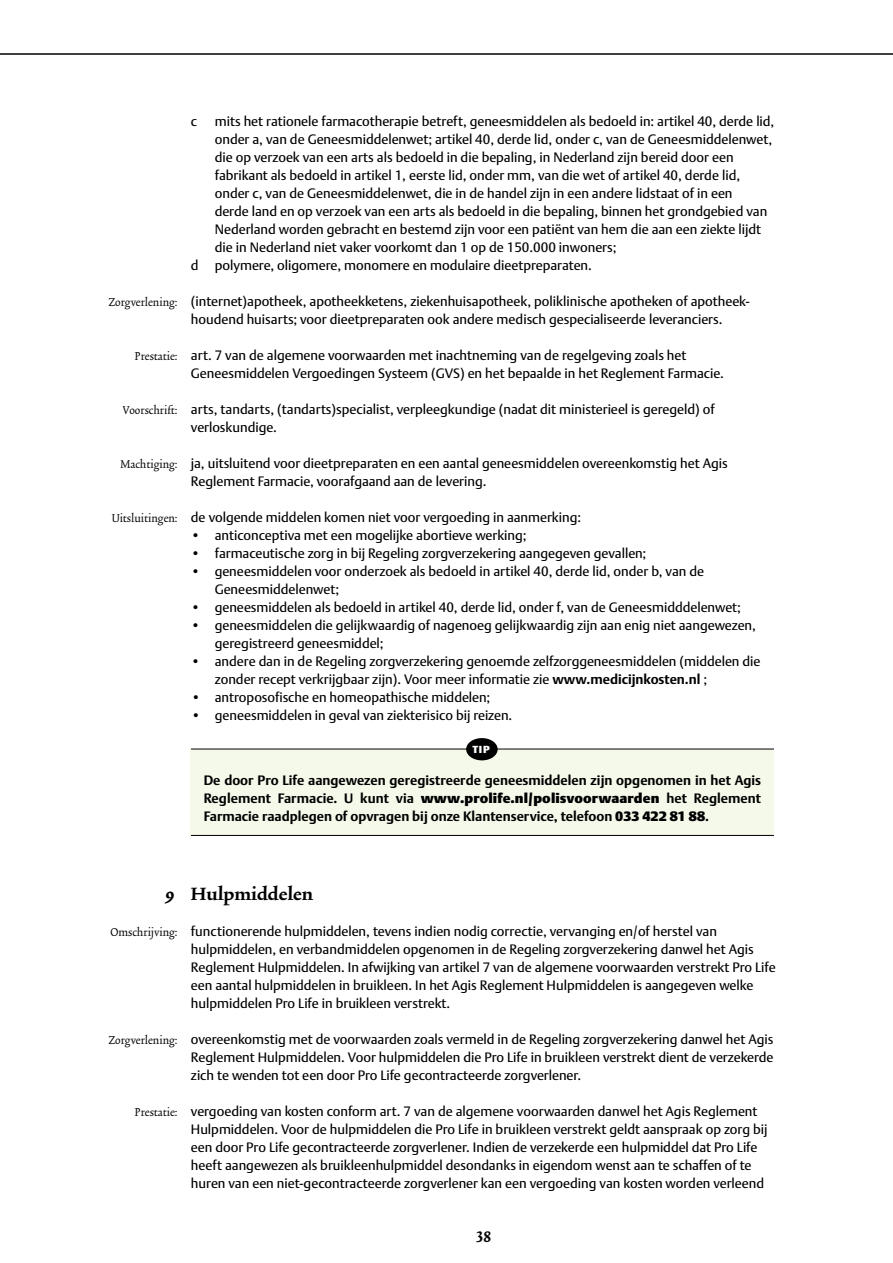
<style>
.page{position:relative;width:893px;height:1263px;background:#fff}
.page>*{position:absolute;margin:0;border:0;box-sizing:border-box;transform-origin:0 0}
.t1{font:700 21px "Trinite No 2";color:#000}
.t2{font:18px "Trinite No 2 Bol Tab";color:#000}
.t3{font:13.5px/18px "DTL Argo T";color:#000}
.t4{font:700 13.5px/18px "DTL Argo T";color:#000;text-align:justify}
.t5{font:800 10.2px "DTL Argo T";color:#fff}
.s1{font-family:"Trinite No 2 Rom Con"}
.s2{font-weight:700}
.s3{font-weight:800}
</style>
<div class="page">
<hr style="left:0;top:54px;width:893px;height:1px;background:#000">
<div style="left:191px;top:749px;width:583px;height:86px;background:#f5f9ea"></div>
<hr style="left:191px;top:749px;width:583px;height:1px;background:#000">
<hr style="left:191px;top:835px;width:583px;height:1px;background:#000">
<div style="left:466px;top:738px;width:32px;height:22px;background:#000;border-radius:50%"></div>
<p class="t3" style="left:191px;top:112px;width:8px">c</p>
<p class="t3" style="left:215px;top:112px;width:561px">mits het rationele farmacotherapie betreft, geneesmiddelen als bedoeld in: artikel 40, derde lid,</p>
<p class="t3" style="left:215px;top:130px;width:559px">onder a, van de Geneesmiddelenwet; artikel 40, derde lid, onder c, van de Geneesmiddelenwet,</p>
<p class="t3" style="left:215px;top:148px;width:520px">die op verzoek van een arts als bedoeld in die bepaling, in Nederland zijn bereid door een</p>
<p class="t3" style="left:215px;top:166px;width:527px">fabrikant als bedoeld in artikel 1, eerste lid, onder mm, van die wet of artikel 40, derde lid,</p>
<p class="t3" style="left:215px;top:184px;width:519px">onder c, van de Geneesmiddelenwet, die in de handel zijn in een andere lidstaat of in een</p>
<p class="t3" style="left:215px;top:202px;width:554px">derde land en op verzoek van een arts als bedoeld in die bepaling, binnen het grondgebied van</p>
<p class="t3" style="left:215px;top:220px;width:548px">Nederland worden gebracht en bestemd zijn voor een patiënt van hem die aan een ziekte lijdt</p>
<p class="t3" style="left:215px;top:238px;width:403px">die in Nederland niet vaker voorkomt dan 1 op de 150.000 inwoners;</p>
<p class="t3" style="left:191px;top:256px;width:402px">d polymere, oligomere, monomere en modulaire dieetpreparaten.</p>
<p class="t3" style="left:191px;top:292px;width:559px;text-indent:-82px"><span class="s1">Zorgverlening:</span> (internet)apotheek, apotheekketens, ziekenhuisapotheek, poliklinische apotheken of apotheek&shy;houdend huisarts; voor dieetpreparaten ook andere medisch gespecialiseerde leveranciers.</p>
<p class="t3" style="left:191px;top:346px;width:534px;text-indent:-56px"><span class="s1">Prestatie:</span> art. 7 van de algemene voorwaarden met inachtneming van de regelgeving zoals het<br>Geneesmiddelen Vergoedingen Systeem (GVS) en het bepaalde in het Reglement Farmacie.</p>
<p class="t3" style="left:191px;top:400px;width:525px;text-indent:-68px"><span class="s1">Voorschrift:</span> arts, tandarts, (tandarts)specialist, verpleegkundige (nadat dit ministerieel is geregeld) of verloskundige.</p>
<p class="t3" style="left:191px;top:454px;width:538px;text-indent:-70px"><span class="s1">Machtiging:</span> ja, uitsluitend voor dieetpreparaten en een aantal geneesmiddelen overeenkomstig het Agis<br>Reglement Farmacie, voorafgaand aan de levering.</p>
<p class="t3" style="left:112px;top:508px;width:471px"><span class="s1">Uitsluitingen:</span> de volgende middelen komen niet voor vergoeding in aanmerking:</p>
<p class="t3" style="left:191px;top:526px;width:337px">• anticonceptiva met een mogelijke abortieve werking;</p>
<p class="t3" style="left:191px;top:544px;width:457px">• farmaceutische zorg in bij Regeling zorgverzekering aangegeven gevallen;</p>
<p class="t3" style="left:215px;top:562px;width:491px;text-indent:-24px">• geneesmiddelen voor onderzoek als bedoeld in artikel 40, derde lid, onder b, van de<br>Geneesmiddelenwet;</p>
<p class="t3" style="left:191px;top:598px;width:552px">• geneesmiddelen als bedoeld in artikel 40, derde lid, onder f, van de Geneesmidddelenwet;</p>
<p class="t3" style="left:215px;top:616px;width:543px;text-indent:-24px">• geneesmiddelen die gelijkwaardig of nagenoeg gelijkwaardig zijn aan enig niet aangewezen, geregistreerd geneesmiddel;</p>
<p class="t3" style="left:215px;top:652px;width:547px;text-indent:-24px">• andere dan in de Regeling zorgverzekering genoemde zelfzorggeneesmiddelen (middelen die zonder recept verkrijgbaar zijn). Voor meer informatie zie <span class="s2">www.medicijnkosten.nl</span> ;</p>
<p class="t3" style="left:191px;top:688px;width:301px">• antroposofische en homeopathische middelen;</p>
<p class="t3" style="left:191px;top:706px;width:323px">• geneesmiddelen in geval van ziekterisico bij reizen.</p>
<p class="t5" style="left:472px;top:742px;width:19px">tip</p>
<p class="t4" style="left:204px;top:771px;width:559px">De door Pro Life aangewezen geregistreerde geneesmiddelen zijn opgenomen in het Agis Reglement Farmacie. U kunt via <span class="s3">www.prolife.nl/polisvoorwaarden</span> het Reglement Farmacie raadplegen of opvragen bij onze Klantenservice, telefoon <span class="s3">033 422 81 88</span>.</p>
<h1 class="t1" style="left:165px;top:884px;width:149px">9 Hulpmiddelen</h1>
<p class="t3" style="left:191px;top:922px;width:586px;text-indent:-81px"><span class="s1">Omschrijving:</span> functionerende hulpmiddelen, tevens indien nodig correctie, vervanging en/of herstel van hulpmiddelen, en verbandmiddelen opgenomen in de Regeling zorgverzekering danwel het Agis Reglement Hulpmiddelen. In afwijking van artikel 7 van de algemene voorwaarden verstrekt Pro Life een aantal hulpmiddelen in bruikleen. In het Agis Reglement Hulpmiddelen is aangegeven welke hulpmiddelen Pro Life in bruikleen verstrekt.</p>
<p class="t3" style="left:191px;top:1030px;width:584px;text-align:justify;text-indent:-82px"><span class="s1">Zorgverlening:</span> overeenkomstig met de voorwaarden zoals vermeld in de Regeling zorgverzekering danwel het Agis Reglement Hulpmiddelen. Voor hulpmiddelen die Pro Life in bruikleen verstrekt dient de verzekerde zich te wenden tot een door Pro Life gecontracteerde zorgverlener.</p>
<p class="t3" style="left:191px;top:1102px;width:578px;text-indent:-56px"><span class="s1">Prestatie:</span> vergoeding van kosten conform art. 7 van de algemene voorwaarden danwel het Agis Reglement Hulpmiddelen. Voor de hulpmiddelen die Pro Life in bruikleen verstrekt geldt aanspraak op zorg bij een door Pro Life gecontracteerde zorgverlener. Indien de verzekerde een hulpmiddel dat Pro Life heeft aangewezen als bruikleenhulpmiddel desondanks in eigendom wenst aan te schaffen of te huren van een niet-gecontracteerde zorgverlener kan een vergoeding van kosten worden verleend</p>
<h2 class="t2" style="left:476px;top:1229px;width:17px">38</h2>
</div>
